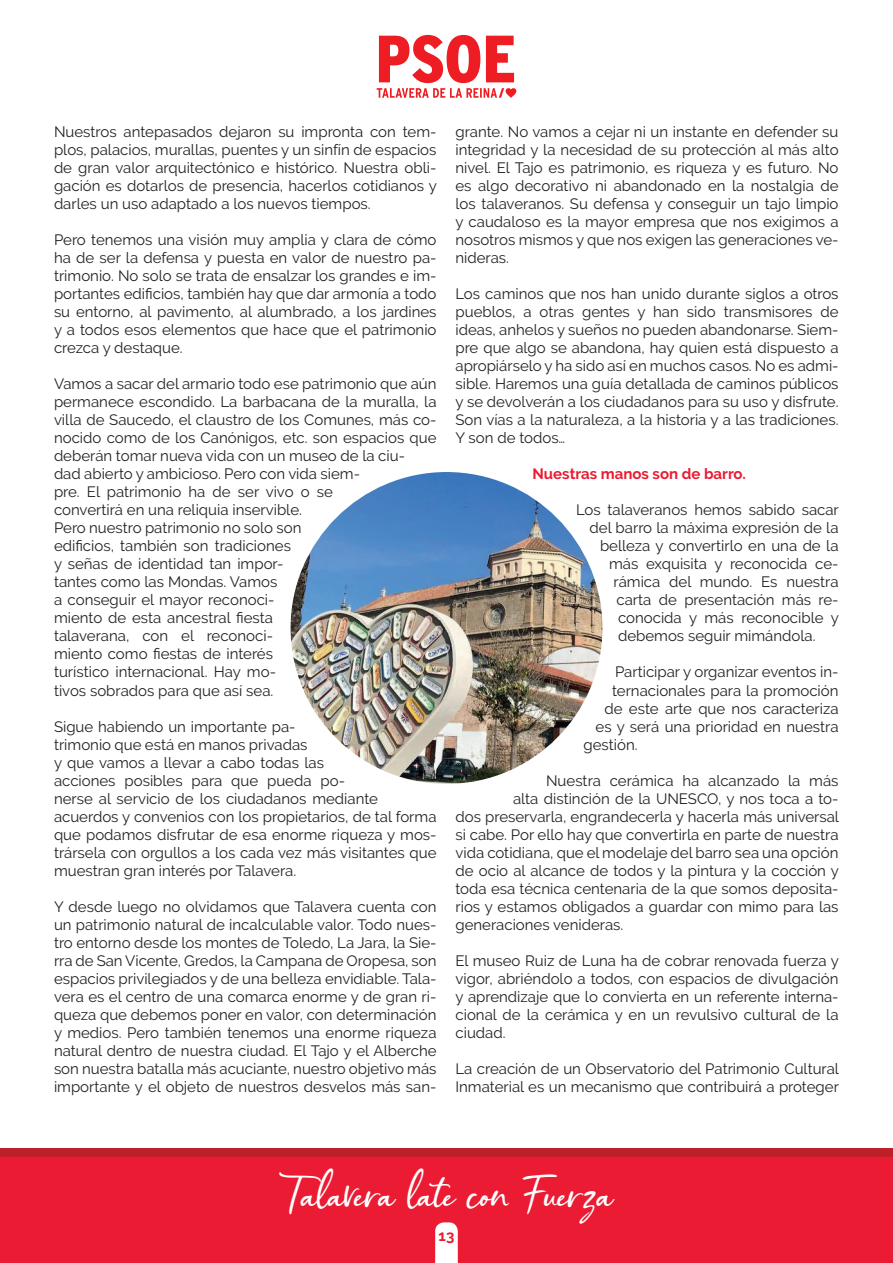
<style>
.page{position:relative;width:893px;height:1263px;background:#fff}
.page>*{position:absolute;margin:0;border:0;box-sizing:border-box;transform-origin:0 0}
.t1{font:40.5px "Cristalistic Script";color:#fff}
.t2{font:15px/18px "Raleway";color:#231f20;text-align:justify}
.t3{font:700 15px "Raleway";color:#ea1b32}
</style>
<div class="page">
<div style="left:0;top:1157px;width:893px;height:106px;background:#ea1b32"></div>
<div style="left:0;top:1148px;width:893px;height:9px;background:#be2029"></div>
<svg style="left:377px;top:35px;width:139px;height:63px"></svg>
<svg style="left:435px;top:1222px;width:23px;height:41px"></svg>
<img style="left:291px;top:472px;width:311px;height:312px;border-radius:156px">
<p class="t2" style="left:54px;top:123px;width:384px">Nuestros antepasados dejaron su impronta con tem&shy;plos, palacios, murallas, puentes y un sinfín de espacios de gran valor arquitectónico e histórico. Nuestra obli&shy;gación es dotarlos de presencia, hacerlos cotidianos y darles un uso adaptado a los nuevos tiempos.</p>
<p class="t2" style="left:54px;top:231px;width:384px">Pero tenemos una visión muy amplia y clara de cómo ha de ser la defensa y puesta en valor de nuestro pa&shy;trimonio. No solo se trata de ensalzar los grandes e im&shy;portantes edificios, también hay que dar armonía a todo su entorno, al pavimento, al alumbrado, a los jardines y a todos esos elementos que hace que el patrimonio crezca y destaque.</p>
<p class="t2" style="left:54px;top:375px;width:384px;text-align:left">Vamos a sacar del armario todo ese patrimonio que aún permanece escondido. La barbacana de la muralla, la villa de Saucedo, el claustro de los Comunes, más co&shy;nocido como de los Canónigos, etc. son espacios que deberán tomar nueva vida con un museo de la ciu-<br>dad abierto y ambicioso. Pero con vida siem-<br>pre. El patrimonio ha de ser vivo o se<br>convertirá en una reliquia inservible.<br>Pero nuestro patrimonio no solo son<br>edificios, también son tradiciones<br>y señas de identidad tan impor-<br>tantes como las Mondas. Vamos<br>a conseguir el mayor reconoci-<br>miento de esta ancestral fiesta<br>talaverana, con el reconoci-<br>miento como fiestas de interés<br>turístico internacional. Hay mo-<br>tivos sobrados para que así sea.</p>
<p class="t2" style="left:54px;top:717px;width:384px;text-align:left">Sigue habiendo un importante pa-<br>trimonio que está en manos privadas<br>y que vamos a llevar a cabo todas las<br>acciones posibles para que pueda po-<br>nerse al servicio de los ciudadanos mediante acuerdos y convenios con los propietarios, de tal forma que podamos disfrutar de esa enorme riqueza y mos&shy;trársela con orgullos a los cada vez más visitantes que muestran gran interés por Talavera.</p>
<p class="t2" style="left:54px;top:897px;width:384px">Y desde luego no olvidamos que Talavera cuenta con un patrimonio natural de incalculable valor. Todo nues&shy;tro entorno desde los montes de Toledo, La Jara, la Sie&shy;rra de San Vicente, Gredos, la Campana de Oropesa, son espacios privilegiados y de una belleza envidiable. Tala&shy;vera es el centro de una comarca enorme y de gran ri&shy;queza que debemos poner en valor, con determinación y medios. Pero también tenemos una enorme riqueza natural dentro de nuestra ciudad. El Tajo y el Alberche son nuestra batalla más acuciante, nuestro objetivo más importante y el objeto de nuestros desvelos más san-</p>
<p class="t2" style="left:455px;top:123px;width:385px">grante. No vamos a cejar ni un instante en defender su integridad y la necesidad de su protección al más alto nivel. El Tajo es patrimonio, es riqueza y es futuro. No es algo decorativo ni abandonado en la nostalgia de los talaveranos. Su defensa y conseguir un tajo limpio y caudaloso es la mayor empresa que nos exigimos a nosotros mismos y que nos exigen las generaciones ve&shy;nideras.</p>
<p class="t2" style="left:455px;top:285px;width:385px">Los caminos que nos han unido durante siglos a otros pueblos, a otras gentes y han sido transmisores de ideas, anhelos y sueños no pueden abandonarse. Siem&shy;pre que algo se abandona, hay quien está dispuesto a apropiárselo y ha sido así en muchos casos. No es admi&shy;sible. Haremos una guía detallada de caminos públicos y se devolverán a los ciudadanos para su uso y disfrute.<br>Son vías a la naturaleza, a la historia y a las tradiciones.<br>Y son de todos…</p>
<p class="t3" style="left:532px;top:466px;width:215px">Nuestras manos son de barro.</p>
<p class="t2" style="left:576px;top:501px;width:264px">Los talaveranos hemos sabido sacar</p>
<p class="t2" style="left:589px;top:519px;width:250px">del barro la máxima expresión de la</p>
<p class="t2" style="left:600px;top:537px;width:240px">belleza y convertirlo en una de la</p>
<p class="t2" style="left:609px;top:555px;width:231px">más exquisita y reconocida ce-</p>
<p class="t2" style="left:613px;top:573px;width:227px">rámica del mundo. Es nuestra</p>
<p class="t2" style="left:616px;top:591px;width:224px">carta de presentación más re-</p>
<p class="t2" style="left:618px;top:609px;width:222px">conocida y más reconocible y</p>
<p class="t2" style="left:618px;top:627px;width:199px">debemos seguir mimándola.</p>
<p class="t2" style="left:615px;top:663px;width:225px">Participar y organizar eventos in-</p>
<p class="t2" style="left:612px;top:681px;width:228px">ternacionales para la promoción</p>
<p class="t2" style="left:604px;top:699px;width:236px">de este arte que nos caracteriza</p>
<p class="t2" style="left:595px;top:717px;width:245px">es y será una prioridad en nuestra</p>
<p class="t2" style="left:583px;top:735px;width:56px">gestión.</p>
<p class="t2" style="left:546px;top:771px;width:294px">Nuestra cerámica ha alcanzado la más</p>
<p class="t2" style="left:513px;top:789px;width:327px">alta distinción de la UNESCO, y nos toca a to-</p>
<p class="t2" style="left:455px;top:807px;width:385px">dos preservarla, engrandecerla y hacerla más universal</p>
<p class="t2" style="left:455px;top:825px;width:385px">si cabe. Por ello hay que convertirla en parte de nuestra</p>
<p class="t2" style="left:455px;top:843px;width:385px">vida cotidiana, que el modelaje del barro sea una opción</p>
<p class="t2" style="left:455px;top:861px;width:385px">de ocio al alcance de todos y la pintura y la cocción y</p>
<p class="t2" style="left:455px;top:879px;width:385px">toda esa técnica centenaria de la que somos deposita-</p>
<p class="t2" style="left:455px;top:897px;width:385px">rios y estamos obligados a guardar con mimo para las</p>
<p class="t2" style="left:455px;top:915px;width:169px">generaciones venideras.</p>
<p class="t2" style="left:455px;top:951px;width:385px">El museo Ruiz de Luna ha de cobrar renovada fuerza y vigor, abriéndolo a todos, con espacios de divulgación y aprendizaje que lo convierta en un referente interna&shy;cional de la cerámica y en un revulsivo cultural de la ciudad.</p>
<p class="t2" style="left:455px;top:1059px;width:385px">La creación de un Observatorio del Patrimonio Cultural<br>Inmaterial es un mecanismo que contribuirá a proteger</p>
<h1 class="t1" style="left:279px;top:1168px;width:336px">Talavera late con Fuerza</h1>
<p class="t3" style="left:439px;top:1227px;width:17px">13</p>
</div>
